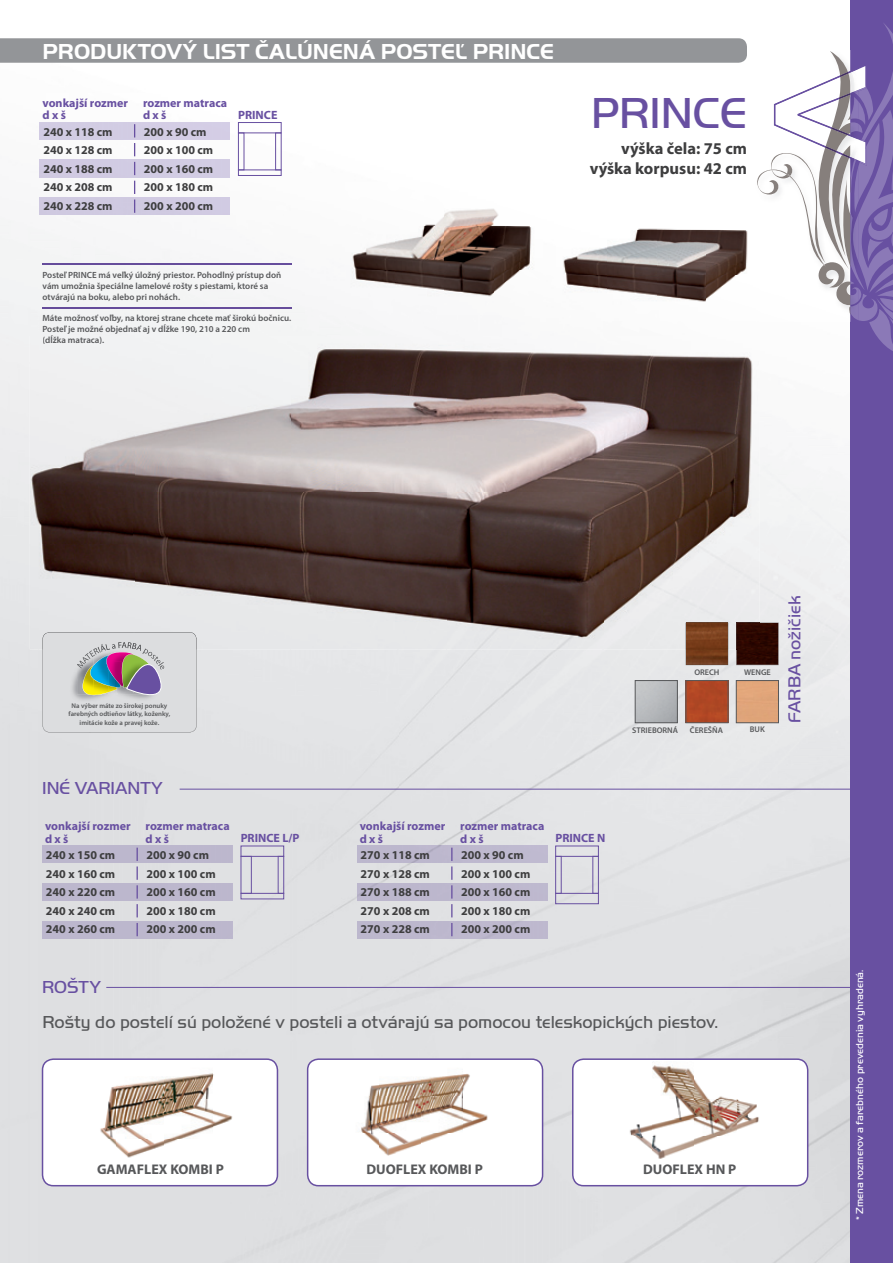
<style>
.page{position:relative;width:893px;height:1263px;background:#fff}
.page>*{position:absolute;margin:0;border:0;box-sizing:border-box;transform-origin:0 0}
.t1{font:45px "Handel Gothic DOT Ligh";color:#6850a1}
.t2{font:700 22.5px "Handel Gothic DOT";color:#fff}
.t3{font:18px "Handel Gothic DOT Ligh";color:#57585a}
.t4{font:18px "Handel Gothic DOT Ligh";color:#6850a1}
.t5{font:700 16.5px/19.8px "Myriad Pro";color:#3e3e3f;text-align:right}
.t6{font:700 14.1px "Myriad Pro";color:#57585a}
.t7{font:700 12px "Myriad Pro";color:#3e3e3f}
.t8{font:700 12px/12.5px "Myriad Pro";color:#6850a1}
.t9{font:10.5px "Handel Gothic DOT Ligh";color:#fff}
.t10{font:600 9px/10.8px "Myriad Pro";color:#57585a}
.t11{font:600 8.25px "Myriad Pro";color:#57585a}
.t12{font:600 6.75px/8.9px "Myriad Pro";color:#57585a;text-align:center}
</style>
<div class="page">
<div style="left:0;top:201px;width:346px;height:161px;background:#f5f5f6"></div>
<img style="left:758px;top:450px;width:92px;height:813px">
<div style="left:193px;top:650px;width:565px;height:411px;background:#e1e2e4"></div>
<div style="left:38px;top:650px;width:52px;height:613px;background:#dedfe1"></div>
<div style="left:501px;top:1061px;width:102px;height:202px;background:#dfe0e2"></div>
<div style="left:244px;top:1061px;width:102px;height:202px;background:#dedfe1"></div>
<img style="left:43px;top:335px;width:61px;height:1px">
<div style="left:850px;top:0;width:43px;height:1263px;background:#6850a1"></div>
<img style="left:757px;top:170px;width:17px;height:25px">
<svg style="left:774px;top:24px;width:119px;height:327px"></svg>
<svg style="left:0;top:38px;width:747px;height:25px;background:#95979a"></svg>
<div style="left:40px;top:198px;width:190px;height:17px;background:#cfcae1"></div>
<div style="left:43px;top:921px;width:189px;height:17px;background:#bcb7cd"></div>
<div style="left:357px;top:921px;width:190px;height:17px;background:#bdb7cd"></div>
<div style="left:40px;top:160px;width:190px;height:17px;background:#d1cce3"></div>
<div style="left:43px;top:883px;width:189px;height:17px;background:#bcb7cd"></div>
<div style="left:357px;top:883px;width:190px;height:17px;background:#bdb7cd"></div>
<div style="left:40px;top:122px;width:190px;height:17px;background:#d2cde4"></div>
<div style="left:43px;top:845px;width:189px;height:17px;background:#bcb7cd"></div>
<div style="left:357px;top:845px;width:190px;height:17px;background:#beb8ce"></div>
<svg style="left:137px;top:923px;width:1px;height:13px"></svg>
<svg style="left:451px;top:923px;width:1px;height:13px"></svg>
<svg style="left:134px;top:181px;width:1px;height:32px"></svg>
<svg style="left:137px;top:904px;width:1px;height:13px"></svg>
<svg style="left:451px;top:904px;width:1px;height:13px"></svg>
<svg style="left:134px;top:162px;width:1px;height:13px"></svg>
<svg style="left:134px;top:143px;width:1px;height:13px"></svg>
<svg style="left:134px;top:124px;width:1px;height:13px"></svg>
<svg style="left:137px;top:848px;width:1px;height:50px"></svg>
<svg style="left:451px;top:848px;width:1px;height:50px"></svg>
<img style="left:42px;top:263px;width:249px;height:1px">
<img style="left:42px;top:307px;width:249px;height:1px">
<svg style="left:686px;top:650px;width:42px;height:15px"></svg>
<svg style="left:736px;top:623px;width:43px;height:42px"></svg>
<img style="left:688px;top:682px;width:38px;height:39px">
<div style="left:686px;top:680px;width:42px;height:43px;border:1px solid #57585a"></div>
<div style="left:738px;top:682px;width:39px;height:39px;background:#e0a57a"></div>
<div style="left:736px;top:680px;width:43px;height:43px;border:1px solid #57585a"></div>
<img style="left:637px;top:682px;width:38px;height:39px">
<div style="left:635px;top:680px;width:42px;height:43px;border:1px solid #57585a"></div>
<hr style="left:106px;top:987px;width:750px;height:1px;background:#6850a1">
<hr style="left:180px;top:789px;width:676px;height:1px;background:#6850a1">
<svg style="left:43px;top:650px;width:154px;height:82px;background:#c6c6c7"></svg>
<div style="left:43px;top:1059px;width:234px;height:127px;background:#fff;border-radius:11px"></div>
<img style="left:100px;top:1073px;width:133px;height:85px">
<div style="left:42px;top:1058px;width:236px;height:128px;border:2px solid #6850a1;border-radius:11px"></div>
<div style="left:573px;top:1059px;width:235px;height:127px;background:#fff;border-radius:11px"></div>
<img style="left:629px;top:1065px;width:130px;height:94px">
<div style="left:572px;top:1058px;width:236px;height:128px;border:2px solid #6850a1;border-radius:11px"></div>
<div style="left:308px;top:1059px;width:235px;height:127px;background:#fff;border-radius:11px"></div>
<img style="left:361px;top:1074px;width:127px;height:82px">
<div style="left:307px;top:1058px;width:236px;height:128px;border:2px solid #6850a1;border-radius:11px"></div>
<img style="left:563px;top:185px;width:197px;height:117px">
<img style="left:345px;top:201px;width:188px;height:114px">
<img style="left:30px;top:336px;width:729px;height:314px">
<img style="left:43px;top:336px;width:61px;height:8px">
<img style="left:686px;top:623px;width:42px;height:27px">
<img style="left:736px;top:623px;width:23px;height:27px">
<img style="left:43px;top:632px;width:154px;height:18px">
<img style="left:93px;top:642px;width:54px;height:8px">
<div style="left:238px;top:122px;width:43px;height:11px;border:1px solid #6850a1"></div>
<div style="left:238px;top:133px;width:6px;height:37px;border:1px solid #6850a1"></div>
<div style="left:275px;top:133px;width:6px;height:37px;border:1px solid #6850a1"></div>
<div style="left:238px;top:170px;width:43px;height:6px;border:1px solid #6850a1"></div>
<div style="left:555px;top:846px;width:44px;height:11px;border:1px solid #6850a1"></div>
<div style="left:555px;top:856px;width:6px;height:38px;border:1px solid #6850a1"></div>
<div style="left:592px;top:856px;width:7px;height:38px;border:1px solid #6850a1"></div>
<div style="left:555px;top:893px;width:44px;height:11px;border:1px solid #6850a1"></div>
<div style="left:241px;top:846px;width:43px;height:11px;border:1px solid #6850a1"></div>
<div style="left:241px;top:856px;width:11px;height:38px;border:1px solid #6850a1"></div>
<div style="left:278px;top:856px;width:6px;height:38px;border:1px solid #6850a1"></div>
<div style="left:241px;top:893px;width:43px;height:6px;border:1px solid #6850a1"></div>
<h2 class="t2" style="left:43px;top:44px;width:513px">PRODUKTOVÝ LIST ČALÚNENÁ POSTEĽ PRINCE</h2>
<p class="t8" style="left:43px;top:96px;width:87px">vonkajší rozmer d x š</p>
<p class="t8" style="left:143px;top:96px;width:86px">rozmer matraca d x š</p>
<p class="t8" style="left:238px;top:108px;width:41px">PRINCE</p>
<p class="t7" style="left:43px;top:125px;width:71px">240 x 118 cm</p>
<p class="t7" style="left:144px;top:125px;width:64px">200 x 90 cm</p>
<p class="t7" style="left:43px;top:143px;width:71px">240 x 128 cm</p>
<p class="t7" style="left:144px;top:143px;width:71px">200 x 100 cm</p>
<p class="t7" style="left:43px;top:162px;width:71px">240 x 188 cm</p>
<p class="t7" style="left:144px;top:162px;width:71px">200 x 160 cm</p>
<p class="t7" style="left:43px;top:180px;width:71px">240 x 208 cm</p>
<p class="t7" style="left:144px;top:180px;width:71px">200 x 180 cm</p>
<p class="t7" style="left:43px;top:198px;width:71px">240 x 228 cm</p>
<p class="t7" style="left:144px;top:198px;width:71px">200 x 200 cm</p>
<p class="t10" style="left:43px;top:269px;width:240px">Posteľ PRINCE má veľký úložný priestor. Pohodlný prístup doň vám umožnia špeciálne lamelové rošty s piestami, ktoré sa otvárajú na boku, alebo pri nohách.</p>
<p class="t10" style="left:43px;top:313px;width:250px">Máte možnosť voľby, na ktorej strane chcete mať širokú bočnicu.<br>Posteľ je možné objednať aj v dĺžke 190, 210 a 220 cm</p>
<p class="t10" style="left:43px;top:334px;width:63px">(dĺžka matraca).</p>
<h1 class="t1" style="left:591px;top:86px;width:157px">PRINCE</h1>
<h3 class="t5" style="left:590px;top:139px;width:159px">výška čela: 75 cm výška korpusu: 42 cm</h3>
<p class="t12" style="left:69px;top:701px;width:103px">Na výber máte zo širokej ponuky farebných odtieňov látky, koženky, imitácie kože a pravej kože.</p>
<p class="t11" style="left:694px;top:668px;width:27px">ORECH</p>
<p class="t11" style="left:744px;top:668px;width:28px">WENGE</p>
<p class="t11" style="left:632px;top:725px;width:47px">STRIEBORNÁ</p>
<p class="t11" style="left:690px;top:725px;width:35px">ČEREŠŇA</p>
<p class="t11" style="left:750px;top:725px;width:17px">BUK</p>
<h3 class="t4" style="left:784px;top:723px;width:129px;rotate:-90deg">FARBA nožičiek</h3>
<h3 class="t4" style="left:42px;top:777px;width:122px">INÉ VARIANTY</h3>
<p class="t8" style="left:45px;top:820px;width:87px">vonkajší rozmer d x š</p>
<p class="t8" style="left:360px;top:820px;width:87px">vonkajší rozmer d x š</p>
<p class="t8" style="left:146px;top:820px;width:86px">rozmer matraca d x š</p>
<p class="t8" style="left:460px;top:820px;width:86px">rozmer matraca d x š</p>
<p class="t8" style="left:241px;top:832px;width:60px">PRINCE L/P</p>
<p class="t8" style="left:555px;top:832px;width:52px">PRINCE N</p>
<p class="t7" style="left:46px;top:848px;width:71px">240 x 150 cm</p>
<p class="t7" style="left:361px;top:848px;width:71px">270 x 118 cm</p>
<p class="t7" style="left:146px;top:848px;width:64px">200 x 90 cm</p>
<p class="t7" style="left:461px;top:848px;width:64px">200 x 90 cm</p>
<p class="t7" style="left:46px;top:866px;width:71px">240 x 160 cm</p>
<p class="t7" style="left:361px;top:866px;width:71px">270 x 128 cm</p>
<p class="t7" style="left:146px;top:866px;width:71px">200 x 100 cm</p>
<p class="t7" style="left:461px;top:866px;width:71px">200 x 100 cm</p>
<p class="t7" style="left:46px;top:885px;width:71px">240 x 220 cm</p>
<p class="t7" style="left:361px;top:885px;width:71px">270 x 188 cm</p>
<p class="t7" style="left:146px;top:885px;width:71px">200 x 160 cm</p>
<p class="t7" style="left:461px;top:885px;width:71px">200 x 160 cm</p>
<p class="t7" style="left:46px;top:903px;width:71px">240 x 240 cm</p>
<p class="t7" style="left:361px;top:903px;width:71px">270 x 208 cm</p>
<p class="t7" style="left:146px;top:903px;width:71px">200 x 180 cm</p>
<p class="t7" style="left:461px;top:903px;width:71px">200 x 180 cm</p>
<p class="t7" style="left:46px;top:922px;width:71px">240 x 260 cm</p>
<p class="t7" style="left:361px;top:922px;width:71px">270 x 228 cm</p>
<p class="t7" style="left:146px;top:922px;width:71px">200 x 200 cm</p>
<p class="t7" style="left:461px;top:922px;width:71px">200 x 200 cm</p>
<h3 class="t4" style="left:42px;top:976px;width:60px">ROŠTY</h3>
<h3 class="t3" style="left:43px;top:1011px;width:677px">Rošty do postelí sú položené v posteli a otvárajú sa pomocou teleskopických piestov.</h3>
<p class="t6" style="left:97px;top:1161px;width:128px">GAMAFLEX KOMBI P</p>
<p class="t6" style="left:366px;top:1161px;width:118px">DUOFLEX KOMBI P</p>
<p class="t6" style="left:643px;top:1161px;width:95px">DUOFLEX HN P</p>
<p class="t9" style="left:853px;top:1220px;width:252px;rotate:-90deg">* Zmena rozmerov a farebného prevedenia vyhradená.</p>
</div>
